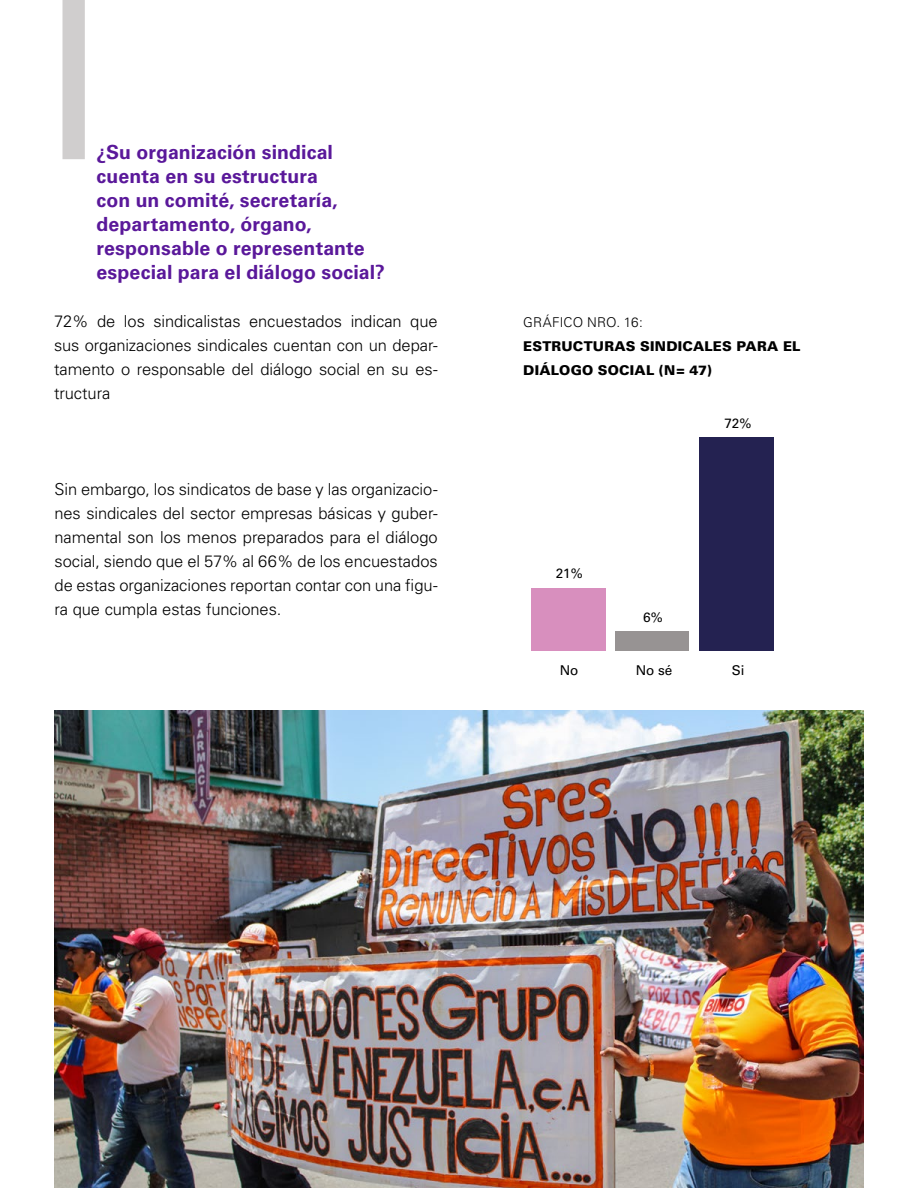
<style>
.page{position:relative;width:918px;height:1188px;background:#fff}
.page>*{position:absolute;margin:0;border:0;box-sizing:border-box;transform-origin:0 0}
.t1{font:700 19.5px/24px "Univers";letter-spacing:.005em;color:#5a189a}
.t2{font:300 16.5px/24px "Univers";letter-spacing:-.005em;color:#000;text-align:justify}
.t3{font:900 13.5px/24px "Univers";letter-spacing:.015em;color:#000}
.t4{font:13.5px "Univers";color:#000}
.t5{font:300 13.5px "Univers";letter-spacing:.01em;color:#000}
</style>
<div class="page">
<div style="left:63px;top:0;width:22px;height:159px;background:#d0cece"></div>
<div style="left:531px;top:589px;width:75px;height:62px;background:#d88fbe"></div>
<div style="left:615px;top:632px;width:74px;height:19px;background:#979393"></div>
<div style="left:699px;top:438px;width:75px;height:213px;background:#242251"></div>
<img style="left:54px;top:710px;width:810px;height:478px">
<p class="t1" style="left:97px;top:140px;width:290px">¿Su organización sindical cuenta en su estructura<br>con un comité, secretaría, departamento, órgano, responsable o representante especial para el diálogo social?</p>
<p class="t2" style="left:54px;top:310px;width:385px">72% de los sindicalistas encuestados indican que sus organizaciones sindicales cuentan con un depar&shy;tamento o responsable del diálogo social en su es&shy;tructura</p>
<p class="t2" style="left:54px;top:478px;width:385px">Sin embargo, los sindicatos de base y las organizacio&shy;nes sindicales del sector empresas básicas y guber&shy;namental son los menos preparados para el diálogo social, siendo que el 57% al 66% de los encuestados de estas organizaciones reportan contar con una figu&shy;ra que cumpla estas funciones.</p>
<p class="t5" style="left:523px;top:314px;width:121px">GRÁFICO NRO. 16:</p>
<p class="t3" style="left:523px;top:334px;width:279px">ESTRUCTURAS SINDICALES PARA EL<br>DIÁLOGO SOCIAL (N= 47)</p>
<p class="t4" style="left:556px;top:565px;width:29px">21%</p>
<p class="t4" style="left:643px;top:610px;width:21px">6%</p>
<p class="t4" style="left:724px;top:416px;width:29px">72%</p>
<p class="t4" style="left:560px;top:662px;width:20px">No</p>
<p class="t4" style="left:636px;top:662px;width:38px">No sé</p>
<p class="t4" style="left:732px;top:662px;width:14px">Si</p>
</div>
